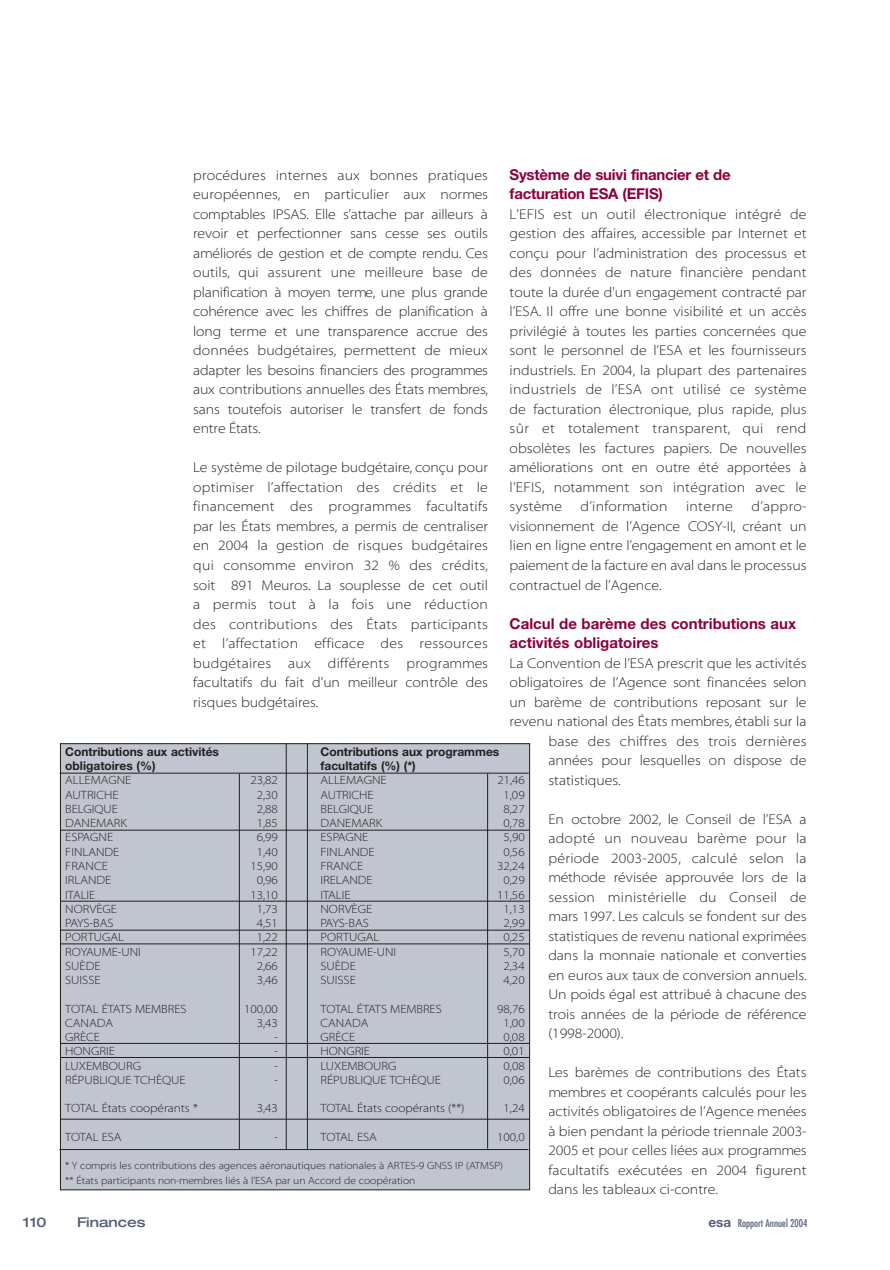
<style>
.page{position:relative;width:890px;height:1270px;background:#fff}
.page>*{position:absolute;margin:0;border:0;box-sizing:border-box;transform-origin:0 0}
.t1{font:700 15px/19.5px "Helvetica Neue";color:#8b003d}
.t2{font:14.25px/19.5px "Myriad MM 215 700";color:#231f20;text-align:justify}
.t3{font:14.25px "Myriad MM 215 700";letter-spacing:.02em;color:#231f20}
.t4{font:500 expanded 13.5px "Helvetica Neue";color:#596176}
.t5{font:12px "Myriad MM 215 700";color:#231f20}
.t6{font:700 12px "Helvetica Neue";color:#231f20}
.t7{font:10.5px/14.2px "Myriad MM 215 700";color:#231f20}
.t8{font:condensed 10.5px "Futura";color:#596176}
.s1{font-family:"Helvetica Neue";font-weight:700;font-stretch:normal;font-size:13.5px}
</style>
<div class="page">
<svg style="left:59px;top:743px;width:472px;height:448px;background:#b9bec8"></svg>
<p class="t1" style="left:509px;top:166px;width:222px">Système de suivi financier et de facturation ESA (EFIS)</p>
<p class="t2" style="left:509px;top:205px;width:298px">L’EFIS est un outil électronique intégré de gestion des affaires, accessible par Internet et conçu pour l’administration des processus et des données de nature financière pendant toute la durée d'un engagement contracté par l’ESA. Il offre une bonne visibilité et un accès privilégié à toutes les parties concernées que sont le personnel de l’ESA et les fournisseurs industriels. En 2004, la plupart des partenaires industriels de l’ESA ont utilisé ce système de facturation électronique, plus rapide, plus sûr et totalement transparent, qui rend obsolètes les factures papiers. De nouvelles améliorations ont en outre été apportées à l’EFIS, notamment son intégration avec le système</p>
<p class="t2" style="left:193px;top:166px;width:296px">procédures internes aux bonnes pratiques européennes, en particulier aux normes comptables IPSAS. Elle s’attache par ailleurs à revoir et perfectionner sans cesse ses outils améliorés de gestion et de compte rendu. Ces outils, qui assurent une meilleure base de planification à moyen terme, une plus grande cohérence avec les chiffres de planification à long terme et une transparence accrue des données budgétaires, permettent de mieux adapter les besoins financiers des programmes aux contributions annuelles des États membres, sans toutefois autoriser le transfert de fonds entre États.</p>
<p class="t2" style="left:193px;top:459px;width:296px">Le système de pilotage budgétaire, conçu pour optimiser l’affectation des crédits et le financement des programmes facultatifs par les États membres, a permis de centraliser en 2004 la gestion de risques budgétaires qui consomme environ 32 % des crédits, soit 891 Meuros. La souplesse de cet outil a permis tout à la fois une réduction des contributions des États participants et l’affectation efficace des ressources budgétaires aux différents programmes facultatifs du fait d’un meilleur contrôle des risques budgétaires.</p>
<p class="t3" style="left:580px;top:501px;width:89px">d’information</p>
<p class="t3" style="left:686px;top:501px;width:48px">interne</p>
<p class="t2" style="left:509px;top:498px;width:298px;text-indent:242px">d’appro&shy;visionnement de l’Agence COSY-II, créant un lien en ligne entre l’engagement en amont et le paiement de la facture en aval dans le processus contractuel de l’Agence.</p>
<p class="t1" style="left:509px;top:614px;width:288px">Calcul de barème des contributions aux activités obligatoires</p>
<p class="t2" style="left:509px;top:654px;width:298px">La Convention de l’ESA prescrit que les activités</p>
<p class="t2" style="left:509px;top:673px;width:298px">obligatoires de l’Agence sont financées selon</p>
<p class="t2" style="left:509px;top:693px;width:298px">un barème de contributions reposant sur le</p>
<p class="t2" style="left:509px;top:712px;width:298px">revenu national des États membres, établi sur la</p>
<p class="t3" style="left:548px;top:735px;width:260px">base des chiffres des trois dernières</p>
<p class="t2" style="left:548px;top:751px;width:260px">années pour lesquelles on dispose de</p>
<p class="t2" style="left:548px;top:771px;width:74px">statistiques.</p>
<p class="t2" style="left:548px;top:810px;width:260px">En octobre 2002, le Conseil de l’ESA a adopté un nouveau barème pour la période 2003-2005, calculé selon la méthode révisée approuvée lors de la session ministérielle du Conseil de mars 1997. Les calculs se fondent sur des statistiques de revenu national exprimées dans la monnaie nationale et converties en euros aux taux de conversion annuels.<br>Un poids égal est attribué à chacune des trois années de la période de référence (1998-2000).</p>
<p class="t2" style="left:548px;top:1063px;width:260px">Les barèmes de contributions des États membres et coopérants calculés pour les activités obligatoires de l’Agence menées à bien pendant la période triennale 2003- 2005 et pour celles liées aux programmes facultatifs exécutées en 2004 figurent dans les tableaux ci-contre.</p>
<p class="t6" style="left:65px;top:747px;width:155px">Contributions aux activités</p>
<p class="t6" style="left:320px;top:747px;width:180px">Contributions aux programmes</p>
<p class="t6" style="left:65px;top:761px;width:92px">obligatoires (%)</p>
<p class="t6" style="left:320px;top:761px;width:97px">facultatifs (%) (*)</p>
<p class="t5" style="left:65px;top:775px;width:68px">ALLEMAGNE</p>
<p class="t5" style="left:250px;top:775px;width:29px">23,82</p>
<p class="t5" style="left:320px;top:775px;width:68px">ALLEMAGNE</p>
<p class="t5" style="left:497px;top:775px;width:29px">21,46</p>
<p class="t5" style="left:65px;top:789px;width:55px">AUTRICHE</p>
<p class="t5" style="left:257px;top:789px;width:23px">2,30</p>
<p class="t5" style="left:320px;top:789px;width:55px">AUTRICHE</p>
<p class="t5" style="left:503px;top:789px;width:23px">1,09</p>
<p class="t5" style="left:65px;top:804px;width:54px">BELGIQUE</p>
<p class="t5" style="left:257px;top:804px;width:23px">2,88</p>
<p class="t5" style="left:320px;top:804px;width:54px">BELGIQUE</p>
<p class="t5" style="left:503px;top:804px;width:23px">8,27</p>
<p class="t5" style="left:65px;top:818px;width:63px">DANEMARK</p>
<p class="t5" style="left:257px;top:818px;width:23px">1,85</p>
<p class="t5" style="left:320px;top:818px;width:63px">DANEMARK</p>
<p class="t5" style="left:503px;top:818px;width:23px">0,78</p>
<p class="t5" style="left:65px;top:832px;width:49px">ESPAGNE</p>
<p class="t5" style="left:257px;top:832px;width:23px">6,99</p>
<p class="t5" style="left:320px;top:832px;width:49px">ESPAGNE</p>
<p class="t5" style="left:503px;top:832px;width:23px">5,90</p>
<p class="t5" style="left:65px;top:846px;width:56px">FINLANDE</p>
<p class="t5" style="left:257px;top:846px;width:23px">1,40</p>
<p class="t5" style="left:320px;top:846px;width:56px">FINLANDE</p>
<p class="t5" style="left:503px;top:846px;width:23px">0,56</p>
<p class="t5" style="left:65px;top:861px;width:44px">FRANCE</p>
<p class="t5" style="left:250px;top:861px;width:29px">15,90</p>
<p class="t5" style="left:320px;top:861px;width:44px">FRANCE</p>
<p class="t5" style="left:497px;top:861px;width:29px">32,24</p>
<p class="t5" style="left:65px;top:875px;width:48px">IRLANDE</p>
<p class="t5" style="left:257px;top:875px;width:23px">0,96</p>
<p class="t5" style="left:320px;top:875px;width:54px">IRELANDE</p>
<p class="t5" style="left:503px;top:875px;width:23px">0,29</p>
<p class="t5" style="left:65px;top:889px;width:32px">ITALIE</p>
<p class="t5" style="left:250px;top:889px;width:29px">13,10</p>
<p class="t5" style="left:320px;top:889px;width:32px">ITALIE</p>
<p class="t5" style="left:497px;top:889px;width:29px">11,56</p>
<p class="t5" style="left:65px;top:903px;width:53px">NORVÈGE</p>
<p class="t5" style="left:257px;top:903px;width:23px">1,73</p>
<p class="t5" style="left:320px;top:903px;width:53px">NORVÈGE</p>
<p class="t5" style="left:503px;top:903px;width:23px">1,13</p>
<p class="t5" style="left:65px;top:918px;width:50px">PAYS-BAS</p>
<p class="t5" style="left:257px;top:918px;width:23px">4,51</p>
<p class="t5" style="left:320px;top:918px;width:50px">PAYS-BAS</p>
<p class="t5" style="left:503px;top:918px;width:23px">2,99</p>
<p class="t5" style="left:65px;top:932px;width:60px">PORTUGAL</p>
<p class="t5" style="left:257px;top:932px;width:23px">1,22</p>
<p class="t5" style="left:320px;top:932px;width:60px">PORTUGAL</p>
<p class="t5" style="left:503px;top:932px;width:23px">0,25</p>
<p class="t5" style="left:65px;top:946px;width:77px">ROYAUME-UNI</p>
<p class="t5" style="left:250px;top:946px;width:29px">17,22</p>
<p class="t5" style="left:320px;top:946px;width:77px">ROYAUME-UNI</p>
<p class="t5" style="left:503px;top:946px;width:23px">5,70</p>
<p class="t5" style="left:65px;top:960px;width:37px">SUÈDE</p>
<p class="t5" style="left:257px;top:960px;width:23px">2,66</p>
<p class="t5" style="left:320px;top:960px;width:37px">SUÈDE</p>
<p class="t5" style="left:503px;top:960px;width:23px">2,34</p>
<p class="t5" style="left:65px;top:975px;width:37px">SUISSE</p>
<p class="t5" style="left:257px;top:975px;width:23px">3,46</p>
<p class="t5" style="left:320px;top:975px;width:37px">SUISSE</p>
<p class="t5" style="left:503px;top:975px;width:23px">4,20</p>
<p class="t5" style="left:65px;top:1003px;width:123px">TOTAL ÉTATS MEMBRES</p>
<p class="t5" style="left:244px;top:1003px;width:35px">100,00</p>
<p class="t5" style="left:320px;top:1003px;width:123px">TOTAL ÉTATS MEMBRES</p>
<p class="t5" style="left:497px;top:1003px;width:29px">98,76</p>
<p class="t5" style="left:65px;top:1017px;width:49px">CANADA</p>
<p class="t5" style="left:257px;top:1017px;width:23px">3,43</p>
<p class="t5" style="left:320px;top:1017px;width:49px">CANADA</p>
<p class="t5" style="left:503px;top:1017px;width:23px">1,00</p>
<p class="t5" style="left:65px;top:1032px;width:36px">GRÈCE</p>
<p class="t5" style="left:274px;top:1032px;width:5px">-</p>
<p class="t5" style="left:320px;top:1032px;width:36px">GRÈCE</p>
<p class="t5" style="left:503px;top:1032px;width:23px">0,08</p>
<p class="t5" style="left:65px;top:1046px;width:51px">HONGRIE</p>
<p class="t5" style="left:274px;top:1046px;width:5px">-</p>
<p class="t5" style="left:320px;top:1046px;width:51px">HONGRIE</p>
<p class="t5" style="left:503px;top:1046px;width:23px">0,01</p>
<p class="t5" style="left:65px;top:1060px;width:77px">LUXEMBOURG</p>
<p class="t5" style="left:320px;top:1060px;width:77px">LUXEMBOURG</p>
<p class="t5" style="left:503px;top:1060px;width:23px">0,08</p>
<p class="t5" style="left:65px;top:1074px;width:122px">RÉPUBLIQUE TCHÈQUE</p>
<p class="t5" style="left:320px;top:1074px;width:122px">RÉPUBLIQUE TCHÈQUE</p>
<p class="t5" style="left:503px;top:1074px;width:23px">0,06</p>
<p class="t5" style="left:65px;top:1103px;width:134px">TOTAL États coopérants *</p>
<p class="t5" style="left:257px;top:1103px;width:23px">3,43</p>
<p class="t5" style="left:320px;top:1103px;width:145px">TOTAL États coopérants (**)</p>
<p class="t5" style="left:503px;top:1103px;width:23px">1,24</p>
<p class="t5" style="left:65px;top:1131px;width:58px">TOTAL ESA</p>
<p class="t5" style="left:320px;top:1131px;width:58px">TOTAL ESA</p>
<p class="t5" style="left:497px;top:1131px;width:29px">100,0</p>
<p class="t7" style="left:65px;top:1159px;width:439px">* Y compris les contributions des agences aéronautiques nationales à ARTES-9 GNSS IP (ATMSP) ** États participants non-membres liés à l’ESA par un Accord de coopération</p>
<p class="t4" style="left:23px;top:1216px;width:25px">110</p>
<p class="t4" style="left:77px;top:1216px;width:70px">Finances</p>
<p class="t8" style="left:708px;top:1217px;width:100px"><span class="s1">esa</span> Rapport Annuel 2004</p>
</div>
